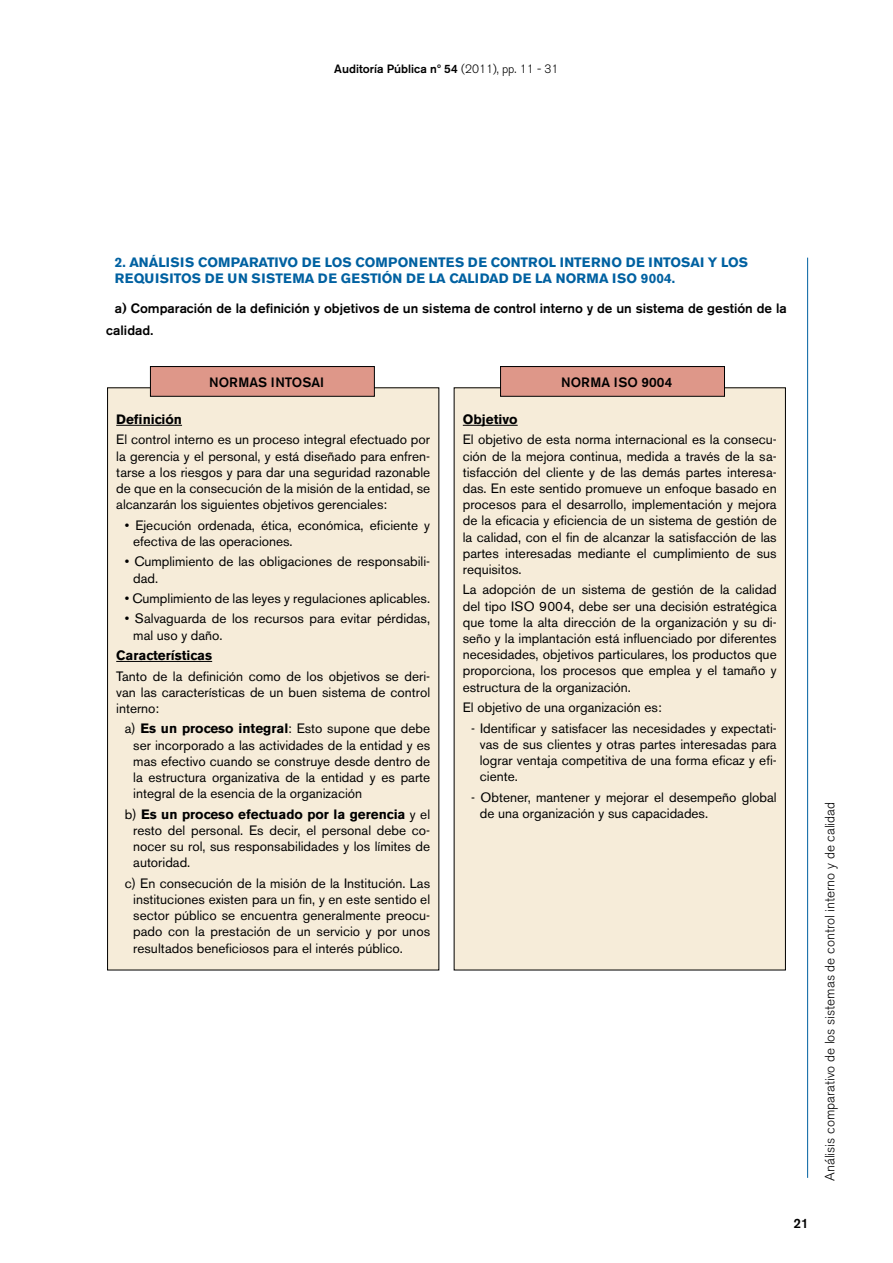
<style>
.page{position:relative;width:893px;height:1263px;background:#fff}
.page>*{position:absolute;margin:0;border:0;box-sizing:border-box;transform-origin:0 0}
.t1{font:13.5px/16.2px "Akzidenz Grotesk BE";color:#000;text-align:justify}
.t2{font:700 13.5px/16.2px "Akzidenz Grotesk BE";color:#0061a1}
.t3{font:500 13.5px/22px "Akzidenz Grotesk BE";color:#000}
.t4{font:300 13.5px "Akzidenz Grotesk BE";color:#000}
.t5{font:700 13.5px "Akzidenz Grotesk BE";color:#000}
.t6{font:500 12px "Akzidenz Grotesk BE";color:#000}
.s1{font-weight:300}
.s2{font-weight:700}
</style>
<div class="page">
<hr style="left:807px;top:258px;width:1px;height:920px;background:#0061a1">
<div style="left:108px;top:388px;width:331px;height:582px;background:#f6ecd9"></div>
<hr style="left:116px;top:425px;width:66px;height:1px;background:#000">
<hr style="left:116px;top:661px;width:96px;height:1px;background:#000">
<div style="left:454px;top:388px;width:331px;height:582px;background:#f6ecd9"></div>
<hr style="left:463px;top:425px;width:55px;height:1px;background:#000">
<div style="left:150px;top:366px;width:224px;height:30px;background:#de9789"></div>
<div style="left:150px;top:366px;width:225px;height:30px;border:1px solid #000"></div>
<div style="left:501px;top:366px;width:223px;height:30px;background:#de9789"></div>
<div style="left:500px;top:366px;width:225px;height:30px;border:1px solid #000"></div>
<p class="t6" style="left:334px;top:61px;width:226px">Auditoría Pública nº 54 <span class="s1">(2011), pp. 11 - 31</span></p>
<p class="t2" style="left:115px;top:254px;width:635px">2. ANÁLISIS COMPARATIVO DE LOS COMPONENTES DE CONTROL INTERNO DE INTOSAI Y LOS<br>REQUISITOS DE UN SISTEMA DE GESTIÓN DE LA CALIDAD DE LA NORMA ISO 9004.</p>
<p class="t3" style="left:106px;top:297px;width:682px;text-indent:9px">a) Comparación de la definición y objetivos de un sistema de control interno y de un sistema de gestión de la calidad.</p>
<p class="t3" style="left:209px;top:371px;width:116px">NORMAS INTOSAI</p>
<p class="t3" style="left:561px;top:371px;width:113px">NORMA ISO 9004</p>
<p class="t5" style="left:116px;top:411px;width:67px">Definición</p>
<p class="t1" style="left:116px;top:432px;width:315px">El control interno es un proceso integral efectuado por la gerencia y el personal, y está diseñado para enfren&shy;tarse a los riesgos y para dar una seguridad razonable de que en la consecución de la misión de la entidad, se alcanzarán los siguientes objetivos gerenciales:</p>
<p class="t1" style="left:133px;top:517px;width:298px;text-indent:-9px">• Ejecución ordenada, ética, económica, eficiente y efectiva de las operaciones.</p>
<p class="t1" style="left:133px;top:553px;width:298px;text-indent:-9px">• Cumplimiento de las obligaciones de responsabili&shy;dad.</p>
<p class="t1" style="left:125px;top:590px;width:307px">• Cumplimiento de las leyes y regulaciones aplicables.</p>
<p class="t1" style="left:133px;top:611px;width:298px;text-indent:-9px">• Salvaguarda de los recursos para evitar pérdidas, mal uso y daño.</p>
<p class="t5" style="left:116px;top:647px;width:97px">Características</p>
<p class="t1" style="left:116px;top:668px;width:315px">Tanto de la definición como de los objetivos se deri&shy;van las características de un buen sistema de control interno:</p>
<p class="t1" style="left:133px;top:721px;width:298px;text-indent:-9px">a) <span class="s2">Es un proceso integral</span>: Esto supone que debe ser incorporado a las actividades de la entidad y es mas efectivo cuando se construye desde dentro de la estructura organizativa de la entidad y es parte integral de la esencia de la organización</p>
<p class="t1" style="left:133px;top:806px;width:298px;text-indent:-9px">b) <span class="s2">Es un proceso efectuado por la gerencia</span> y el resto del personal. Es decir, el personal debe co&shy;nocer su rol, sus responsabilidades y los límites de autoridad.</p>
<p class="t1" style="left:133px;top:875px;width:298px;text-indent:-9px">c) En consecución de la misión de la Institución. Las instituciones existen para un fin, y en este sentido el sector público se encuentra generalmente preocu&shy;pado con la prestación de un servicio y por unos resultados beneficiosos para el interés público.</p>
<p class="t5" style="left:463px;top:411px;width:56px">Objetivo</p>
<p class="t1" style="left:463px;top:432px;width:315px">El objetivo de esta norma internacional es la consecu&shy;ción de la mejora continua, medida a través de la sa&shy;tisfacción del cliente y de las demás partes interesa&shy;das. En este sentido promueve un enfoque basado en procesos para el desarrollo, implementación y mejora de la eficacia y eficiencia de un sistema de gestión de la calidad, con el fin de alcanzar la satisfacción de las partes interesadas mediante el cumplimiento de sus requisitos.</p>
<p class="t1" style="left:463px;top:582px;width:315px">La adopción de un sistema de gestión de la calidad del tipo ISO 9004, debe ser una decisión estratégica que tome la alta dirección de la organización y su di&shy;seño y la implantación está influenciado por diferentes necesidades, objetivos particulares, los productos que proporciona, los procesos que emplea y el tamaño y estructura de la organización.</p>
<p class="t1" style="left:463px;top:699px;width:200px">El objetivo de una organización es:</p>
<p class="t1" style="left:480px;top:720px;width:298px;text-indent:-9px">- Identificar y satisfacer las necesidades y expectati&shy;vas de sus clientes y otras partes interesadas para lograr ventaja competitiva de una forma eficaz y efi&shy;ciente.</p>
<p class="t1" style="left:480px;top:789px;width:298px;text-indent:-9px">- Obtener, mantener y mejorar el desempeño global de una organización y sus capacidades.</p>
<p class="t3" style="left:793px;top:1212px;width:17px">21</p>
<p class="t4" style="left:822px;top:1181px;width:380px;rotate:-90deg">Análisis comparativo de los sistemas de control interno y de calidad</p>
</div>
